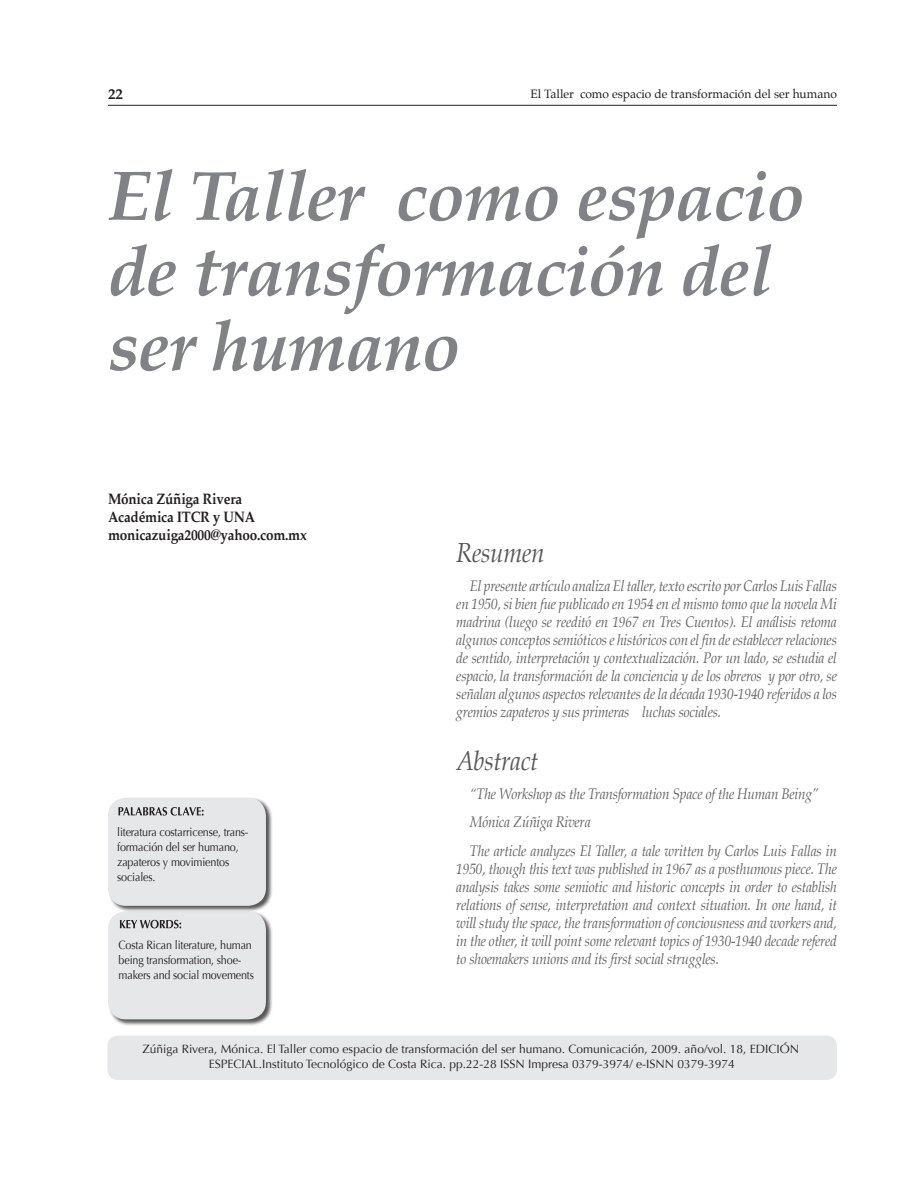
<style>
.page{position:relative;width:918px;height:1188px;background:#fff}
.page>*{position:absolute;margin:0;border:0;box-sizing:border-box;transform-origin:0 0}
.Titulo_Principal{font:italic 700 70.5px/75px "Palatino";letter-spacing:-.015em;color:#808285}
.Resumen{font:italic 27px "Palatino";letter-spacing:-.015em;color:#57585a;scale:.9 1}
.Texto_Resumen{font:italic 15px/18px "Palatino";letter-spacing:-.015em;color:#636366;text-align:justify;scale:.9 1}
.Credito{font:700 15px "Palatino";letter-spacing:-.015em;color:#231f20;scale:.9 1}
.Credito-2{font:700 15px "Palatino";letter-spacing:-.015em;color:#231f20}
.ficha{font:12px/14.4px "Optima";color:#231f20;text-align:center}
.palabra_clave_texto{font:12px/15px "Optima";letter-spacing:-.015em;color:#231f20;scale:.9 1}
.Head{font:12px "Palatino";color:#231f20}
</style>
<div class="page">
<hr style="left:108px;top:105px;width:729px;height:1px;background:#231f20">
<div style="left:107px;top:1036px;width:730px;height:44px;background:#e6e7e9;border-radius:11px"></div>
<div style="left:108px;top:911px;width:165px;height:115px;background:#231f20;opacity:.75"></div>
<div style="left:108px;top:911px;width:158px;height:108px;background:#e6e7e9;border-radius:18px"></div>
<div style="left:108px;top:798px;width:165px;height:115px;background:#231f20;opacity:.75"></div>
<div style="left:108px;top:798px;width:158px;height:108px;background:#e6e7e9;border-radius:18px"></div>
<svg style="left:118px;top:807px;width:86px;height:9px"></svg>
<svg style="left:120px;top:920px;width:61px;height:8px"></svg>
<p class="Credito-2" style="left:108px;top:81px;width:16px">22</p>
<p class="Head" style="left:530px;top:84px;width:308px">El Taller como espacio de transformación del ser humano</p>
<p class="Titulo_Principal" style="left:108px;top:159px;width:699px">El Taller como espacio de transformación del ser humano</p>
<p class="Credito" style="left:108px;top:486px;width:151px">Mónica Zúñiga Rivera</p>
<p class="Credito" style="left:108px;top:504px;width:165px">Académica ITCR y UNA</p>
<p class="Credito" style="left:108px;top:522px;width:222px">monicazuiga2000@yahoo.com.mx</p>
<p class="palabra_clave_texto" style="left:117px;top:825px;width:148px">literatura costarricense, trans&shy;formación del ser humano, zapateros y movimientos sociales.</p>
<p class="palabra_clave_texto" style="left:119px;top:938px;width:152px">Costa Rican literature, human being transformation, shoe&shy;makers and social movements</p>
<p class="Resumen" style="left:456px;top:532px;width:100px">Resumen</p>
<p class="Texto_Resumen" style="left:456px;top:577px;width:425px;text-indent:14px">El presente artículo analiza El taller, texto escrito por Carlos Luis Fallas en 1950, si bien fue publicado en 1954 en el mismo tomo que la novela Mi madrina (luego se reeditó en 1967 en Tres Cuentos). El análisis retoma algunos conceptos semióticos e históricos con el fin de establecer relaciones de sentido, interpretación y contextualización. Por un lado, se estudia el espacio, la transformación de la conciencia y de los obreros y por otro, se señalan algunos aspectos relevantes de la década 1930-1940 referidos a los gremios zapateros y sus primeras luchas sociales.</p>
<p class="Resumen" style="left:456px;top:739px;width:93px">Abstract</p>
<p class="Texto_Resumen" style="left:470px;top:785px;width:389px">“The Workshop as the Transformation Space of the Human Being”</p>
<p class="Texto_Resumen" style="left:470px;top:813px;width:136px">Mónica Zúñiga Rivera</p>
<p class="Texto_Resumen" style="left:456px;top:842px;width:425px;text-indent:14px">The article analyzes El Taller, a tale written by Carlos Luis Fallas in 1950, though this text was published in 1967 as a posthumous piece. The analysis takes some semiotic and historic concepts in order to establish relations of sense, interpretation and context situation. In one hand, it will study the space, the transformation of conciousness and workers and, in the other, it will point some relevant topics of 1930-1940 decade refered to shoemakers unions and its first social struggles.</p>
<p class="ficha" style="left:143px;top:1042px;width:658px">Zúñiga Rivera, Mónica. El Taller como espacio de transformación del ser humano. Comunicación, 2009. año/vol. 18, EDICIÓN<br>ESPECIAL.Instituto Tecnológico de Costa Rica. pp.22-28 ISSN Impresa 0379-3974/ e-ISNN 0379-3974</p>
</div>
